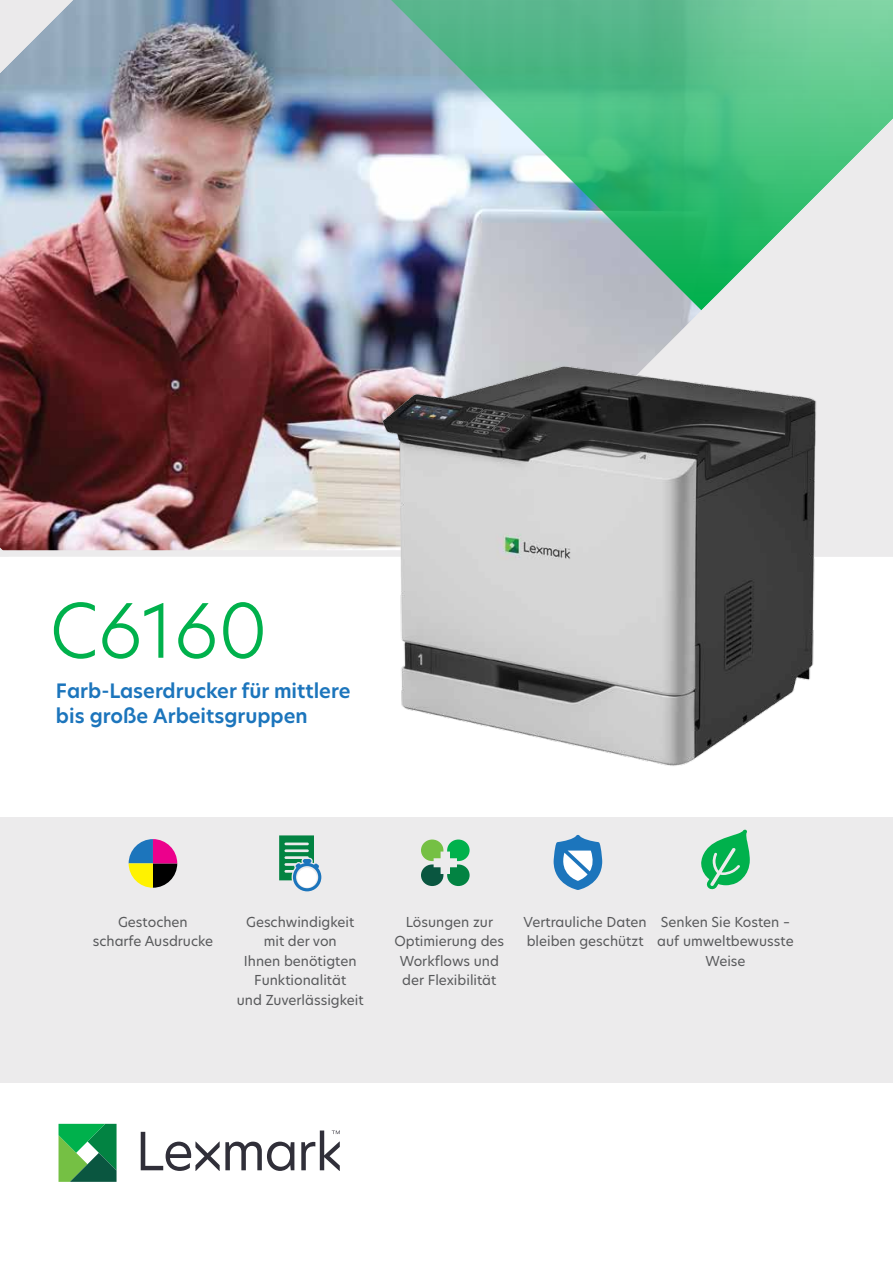
<style>
.page{position:relative;width:893px;height:1263px;background:#fff}
.page>*{position:absolute;margin:0;border:0;box-sizing:border-box;transform-origin:0 0}
.t1{font:300 73.5px "TP Hero";color:#00b14c}
.t2{font:600 19.5px/25.5px "TP Hero";color:#1c75bc}
.t3{font:13.5px/19.5px "TP Hero";color:#58595b;text-align:center}
</style>
<div class="page">
<img style="left:0;top:0;width:455px;height:550px">
<div style="left:0;top:817px;width:893px;height:266px;background:#ecebec"></div>
<svg style="left:378px;top:0;width:515px;height:310px;background:#71b79c"></svg>
<svg style="left:0;top:0;width:87px;height:87px;background:#b2bfcc"></svg>
<svg style="left:0;top:534px;width:9px;height:16px"></svg>
<svg style="left:455px;top:105px;width:438px;height:445px;background:#9dcfb9"></svg>
<svg style="left:141px;top:1130px;width:199px;height:41px"></svg>
<svg style="left:59px;top:1124px;width:58px;height:58px;background:#349b55"></svg>
<svg style="left:421px;top:839px;width:49px;height:47px"></svg>
<svg style="left:129px;top:839px;width:48px;height:49px"></svg>
<div style="left:0;top:550px;width:893px;height:6px;background:#ecebec"></div>
<svg style="left:554px;top:835px;width:48px;height:55px"></svg>
<svg style="left:701px;top:829px;width:49px;height:61px"></svg>
<svg style="left:279px;top:835px;width:42px;height:56px"></svg>
<div style="left:297px;top:868px;width:20px;height:19px;background:#fff;border-radius:50%"></div>
<img style="left:376px;top:345px;width:462px;height:421px">
<h1 class="t1" style="left:50px;top:580px;width:220px">C6160</h1>
<h2 class="t2" style="left:56px;top:678px;width:296px">Farb-Laserdrucker für mittlere bis große Arbeitsgruppen</h2>
<p class="t3" style="left:93px;top:911px;width:122px">Gestochen scharfe Ausdrucke</p>
<p class="t3" style="left:524px;top:911px;width:125px;text-align:left">Vertrauliche Daten bleiben geschützt</p>
<p class="t3" style="left:657px;top:912px;width:138px">Senken Sie Kosten – auf umweltbewusste<br>Weise</p>
<p class="t3" style="left:237px;top:911px;width:128px">Geschwindigkeit mit der von<br>Ihnen benötigten<br>Funktionalität<br>und Zuverlässigkeit</p>
<p class="t3" style="left:394px;top:911px;width:111px">Lösungen zur<br>Optimierung des<br>Workflows und der Flexibilität</p>
</div>
